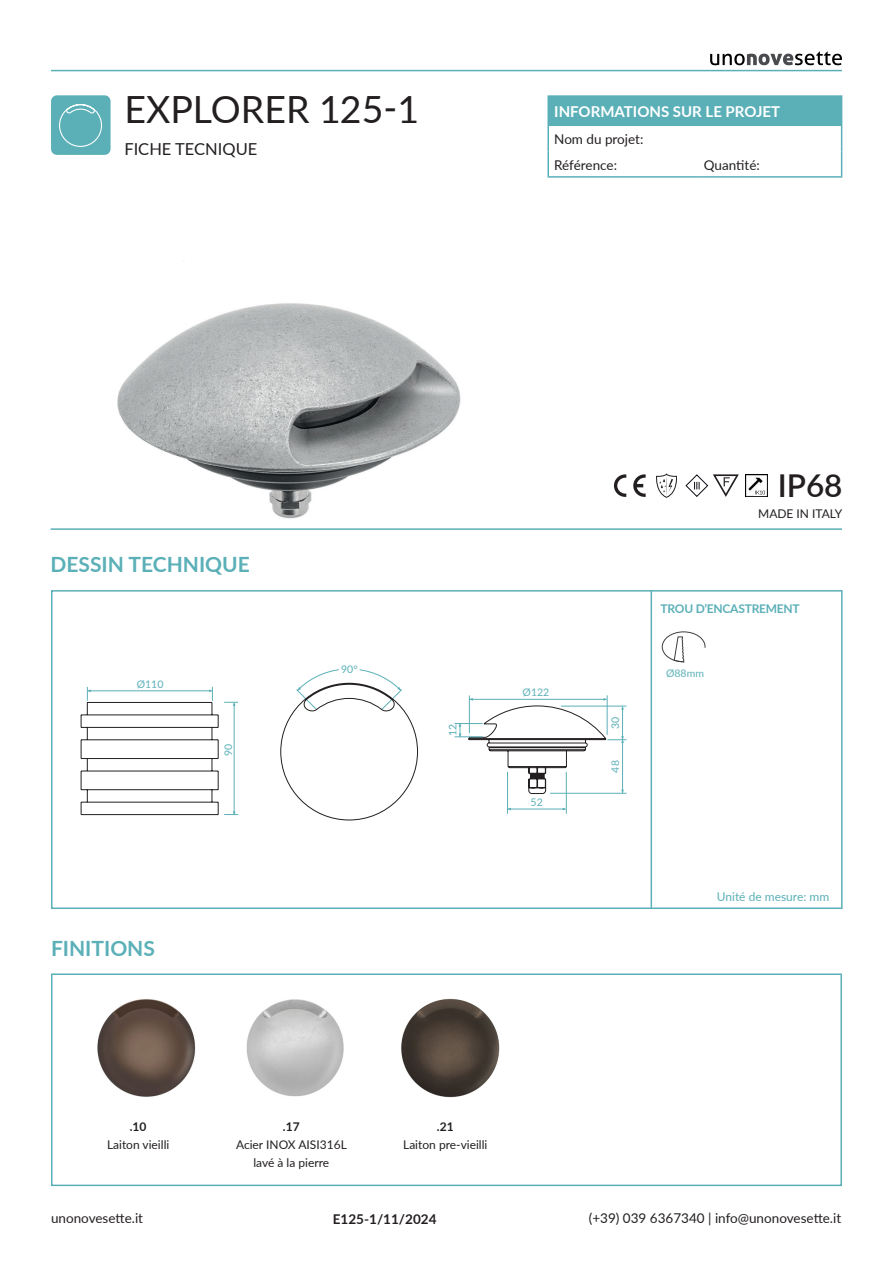
<style>
.page{position:relative;width:893px;height:1263px;background:#fff}
.page>*{position:absolute;margin:0;border:0;box-sizing:border-box;transform-origin:0 0}
.t1{font:37.5px "Lato";color:#231f20}
.t2{font:600 31.5px "Lato";color:#231f20}
.TITOLETTI_VERDI{font:700 21px "Lato";color:#5bb0b8}
.t3{font:16.5px "Lato";color:#231f20}
.t4{font:700 15px "Lato";color:#fff}
.t5{font:13.5px "Lato";color:#231f20}
.t6{font:700 13.5px "Lato";color:#231f20}
.t7{font:12px/18px "Lato";color:#231f20;text-align:center}
.t8{font:700 12px "Lato";letter-spacing:-.02em;color:#5bb0b8}
.t9{font:12px "Lato";color:#5bb0b8}
.t10{font:700 12px "Lato";color:#231f20}
.Body_Text{font:10.5px "Lato";color:#5bb0b8}
</style>
<div class="page">
<svg style="left:710px;top:51px;width:132px;height:14px"></svg>
<hr style="left:51px;top:70px;width:791px;height:1px;background:#5bb0b8">
<hr style="left:51px;top:528px;width:791px;height:2px;background:#5bb0b8">
<hr style="left:651px;top:590px;width:1px;height:318px;background:#5bb0b8">
<div style="left:51px;top:973px;width:791px;height:213px;border:2px solid #5bb0b8"></div>
<div style="left:51px;top:590px;width:792px;height:319px;border:2px solid #5bb0b8"></div>
<img style="left:117px;top:261px;width:344px;height:258px">
<svg style="left:614px;top:474px;width:12px;height:23px"></svg>
<svg style="left:633px;top:474px;width:13px;height:23px"></svg>
<svg style="left:686px;top:474px;width:53px;height:23px"></svg>
<svg style="left:656px;top:474px;width:21px;height:23px"></svg>
<hr style="left:81px;top:814px;width:137px;height:1px;background:#231f20">
<hr style="left:81px;top:802px;width:137px;height:1px;background:#231f20">
<hr style="left:81px;top:789px;width:137px;height:1px;background:#231f20">
<hr style="left:81px;top:771px;width:137px;height:1px;background:#231f20">
<hr style="left:81px;top:758px;width:137px;height:1px;background:#231f20">
<hr style="left:81px;top:739px;width:137px;height:1px;background:#231f20">
<hr style="left:81px;top:727px;width:137px;height:1px;background:#231f20">
<hr style="left:81px;top:715px;width:137px;height:1px;background:#231f20">
<hr style="left:87px;top:702px;width:125px;height:1px;background:#231f20">
<svg style="left:673px;top:636px;width:12px;height:27px"></svg>
<div style="left:662px;top:631px;width:43px;height:31px;border:1px solid #3e3e3f;border-radius:50%"></div>
<hr style="left:87px;top:690px;width:124px;height:1px;background:#5bb0b8">
<svg style="left:81px;top:687px;width:10px;height:127px"></svg>
<svg style="left:209px;top:687px;width:29px;height:128px"></svg>
<svg style="left:280px;top:669px;width:138px;height:151px"></svg>
<hr style="left:469px;top:695px;width:1px;height:38px;background:#5bb0b8">
<hr style="left:607px;top:695px;width:1px;height:40px;background:#5bb0b8">
<hr style="left:507px;top:772px;width:1px;height:42px;background:#5bb0b8">
<hr style="left:508px;top:809px;width:57px;height:1px;background:#5bb0b8">
<hr style="left:566px;top:772px;width:1px;height:42px;background:#5bb0b8">
<svg style="left:455px;top:698px;width:171px;height:96px"></svg>
<img style="left:746px;top:474px;width:22px;height:23px">
<svg style="left:754px;top:490px;width:12px;height:5px"></svg>
<svg style="left:755px;top:490px;width:10px;height:4px"></svg>
<div style="left:51px;top:95px;width:60px;height:60px;background:#5bb0b8;border-radius:6px"></div>
<svg style="left:59px;top:104px;width:43px;height:43px"></svg>
<div style="left:548px;top:96px;width:294px;height:30px;background:#5bb0b8"></div>
<hr style="left:547px;top:126px;width:2px;height:25px;background:#5bb0b8">
<hr style="left:547px;top:151px;width:2px;height:25px;background:#5bb0b8">
<hr style="left:547px;top:95px;width:151px;height:2px;background:#5bb0b8">
<hr style="left:547px;top:97px;width:2px;height:29px;background:#5bb0b8">
<hr style="left:698px;top:95px;width:144px;height:2px;background:#5bb0b8">
<svg style="left:841px;top:126px;width:1px;height:50px"></svg>
<hr style="left:547px;top:176px;width:151px;height:2px;background:#5bb0b8">
<hr style="left:698px;top:176px;width:144px;height:2px;background:#5bb0b8">
<img style="left:96px;top:998px;width:100px;height:100px;border-radius:50px">
<img style="left:245px;top:998px;width:100px;height:100px;border-radius:50px">
<img style="left:400px;top:998px;width:100px;height:100px;border-radius:50px">
<p class="t1" style="left:124px;top:83px;width:296px">EXPLORER 125-1</p>
<p class="t3" style="left:124px;top:137px;width:134px">FICHE TECNIQUE</p>
<p class="TITOLETTI_VERDI" style="left:51px;top:549px;width:201px">DESSIN TECHNIQUE</p>
<p class="t4" style="left:554px;top:101px;width:227px">INFORMATIONS SUR LE PROJET</p>
<p class="t5" style="left:554px;top:129px;width:91px">Nom du projet:</p>
<p class="t5" style="left:554px;top:155px;width:64px">Référence:</p>
<p class="t5" style="left:704px;top:155px;width:58px">Quantité:</p>
<p class="t2" style="left:778px;top:463px;width:66px">IP68</p>
<p class="t7" style="left:758px;top:504px;width:86px">MADE IN ITALY</p>
<p class="t8" style="left:661px;top:600px;width:141px">TROU D’ENCASTREMENT</p>
<p class="Body_Text" style="left:137px;top:676px;width:28px">Ø110</p>
<p class="Body_Text" style="left:221px;top:756px;width:14px;rotate:-90deg">90</p>
<p class="TITOLETTI_VERDI" style="left:51px;top:933px;width:105px">FINITIONS</p>
<p class="Body_Text" style="left:341px;top:661px;width:18px">90°</p>
<p class="Body_Text" style="left:666px;top:665px;width:39px">Ø88mm</p>
<p class="Body_Text" style="left:445px;top:736px;width:14px;rotate:-90deg">12</p>
<p class="Body_Text" style="left:523px;top:685px;width:28px">Ø122</p>
<p class="Body_Text" style="left:531px;top:794px;width:14px">52</p>
<p class="Body_Text" style="left:608px;top:729px;width:14px;rotate:-90deg">30</p>
<p class="Body_Text" style="left:608px;top:772px;width:14px;rotate:-90deg">48</p>
<p class="t9" style="left:717px;top:888px;width:114px">Unité de mesure: mm</p>
<p class="t10" style="left:130px;top:1117px;width:18px">.10</p>
<p class="t7" style="left:107px;top:1135px;width:64px">Laiton vieilli</p>
<p class="t10" style="left:283px;top:1117px;width:18px">.17</p>
<p class="t7" style="left:236px;top:1135px;width:112px">Acier INOX AISI316L lavé à la pierre</p>
<p class="t10" style="left:437px;top:1117px;width:18px">.21</p>
<p class="t7" style="left:403px;top:1135px;width:86px">Laiton pre-vieilli</p>
<p class="t5" style="left:51px;top:1208px;width:94px">unonovesette.it</p>
<p class="t6" style="left:333px;top:1209px;width:105px">E125-1/11/2024</p>
<p class="t5" style="left:589px;top:1208px;width:254px">(+39) 039 6367340 | info@unonovesette.it</p>
</div>
